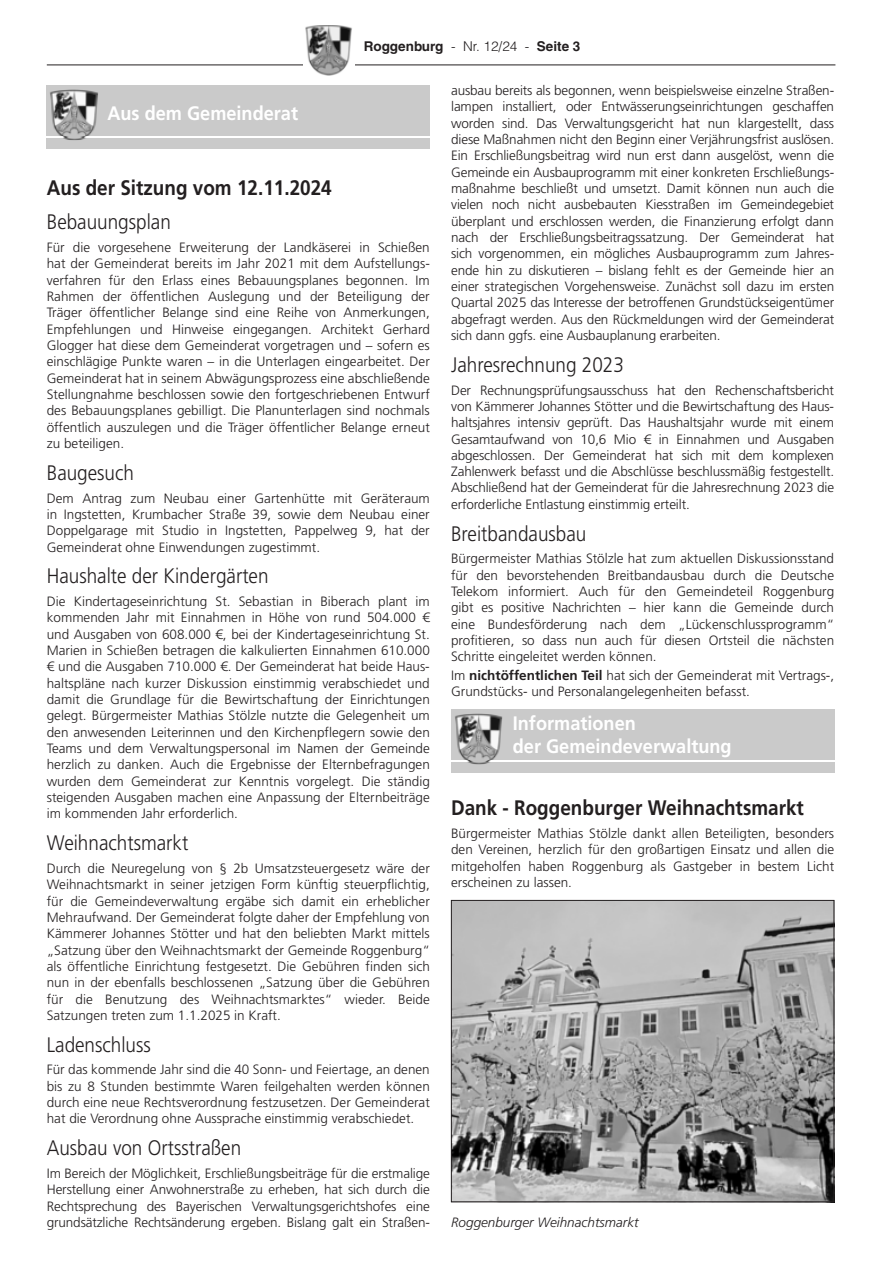
<style>
.page{position:relative;width:881px;height:1263px;background:#fff}
.page>*{position:absolute;margin:0;border:0;box-sizing:border-box;transform-origin:0 0}
.t1{font:300 21px "Frutiger LT";color:#231f20;scale:.9 1}
.t2{font:700 21px "Frutiger LT";color:#231f20;scale:.9 1}
.t3{font:19.5px/23.4px "Frutiger LT Bold 2";color:#fff;scale:.93 1}
.t4{font:700 19.5px "Frutiger LT";color:#fff;scale:.93 1}
.t5{font:300 13.5px/16.4px "Frutiger LT";color:#231f20;text-align:justify}
.t6{font:italic 300 13.5px "Frutiger LT";color:#231f20}
.t7{font:700 13.5px "Helvetica LT";color:#231f20}
.s1{font-weight:300}
.s2{font-weight:700}
</style>
<div class="page">
<hr style="left:47px;top:65px;width:788px;height:1px;background:#231f20">
<div style="left:303px;top:55px;width:51px;height:20px;background:#fff"></div>
<img style="left:305px;top:26px;width:47px;height:49px">
<div style="left:47px;top:85px;width:382px;height:64px;background:#cacaca"></div>
<hr style="left:47px;top:136px;width:382px;height:2px;background:#fff">
<img style="left:50px;top:89px;width:48px;height:51px">
<img style="left:50px;top:136px;width:48px;height:2px">
<div style="left:451px;top:709px;width:382px;height:64px;background:#cacaca"></div>
<hr style="left:451px;top:760px;width:382px;height:2px;background:#fff">
<img style="left:455px;top:713px;width:47px;height:51px">
<img style="left:455px;top:760px;width:47px;height:2px">
<img style="left:453px;top:902px;width:378px;height:298px">
<div style="left:451px;top:900px;width:382px;height:302px;border:1px solid #231f20"></div>
<p class="t7" style="left:363px;top:38px;width:218px">Roggenburg <span class="s1">- Nr. 12/24 -</span> Seite 3</p>
<h2 class="t4" style="left:107px;top:102px;width:206px">Aus dem Gemeinderat</h2>
<h1 class="t2" style="left:47px;top:176px;width:318px">Aus der Sitzung vom 12.11.2024</h1>
<h1 class="t1" style="left:47px;top:210px;width:139px">Bebauungsplan</h1>
<p class="t5" style="left:47px;top:239px;width:384px">Für die vorgesehene Erweiterung der Landkäserei in Schießen hat der Gemeinderat bereits im Jahr 2021 mit dem Aufstellungs&shy;verfahren für den Erlass eines Bebauungsplanes begonnen. Im Rahmen der öffentlichen Auslegung und der Beteiligung der Träger öffentlicher Belange sind eine Reihe von Anmerkungen, Empfehlungen und Hinweise eingegangen. Architekt Gerhard Glogger hat diese dem Gemeinderat vorgetragen und – sofern es einschlägige Punkte waren – in die Unterlagen eingearbeitet. Der Gemeinderat hat in seinem Abwägungsprozess eine abschließende Stellungnahme beschlossen sowie den fortgeschriebenen Entwurf des Bebauungsplanes gebilligt. Die Planunterlagen sind nochmals öffentlich auszulegen und die Träger öffentlicher Belange erneut zu beteiligen.</p>
<h1 class="t1" style="left:47px;top:461px;width:98px">Baugesuch</h1>
<p class="t5" style="left:47px;top:490px;width:384px">Dem Antrag zum Neubau einer Gartenhütte mit Geräteraum in Ingstetten, Krumbacher Straße 39, sowie dem Neubau einer Doppelgarage mit Studio in Ingstetten, Pappelweg 9, hat der Gemeinderat ohne Einwendungen zugestimmt.</p>
<h1 class="t1" style="left:47px;top:564px;width:248px">Haushalte der Kindergärten</h1>
<p class="t5" style="left:47px;top:593px;width:384px">Die Kindertageseinrichtung St. Sebastian in Biberach plant im kommenden Jahr mit Einnahmen in Höhe von rund 504.000 € und Ausgaben von 608.000 €, bei der Kindertageseinrichtung St.<br>Marien in Schießen betragen die kalkulierten Einnahmen 610.000 € und die Ausgaben 710.000 €. Der Gemeinderat hat beide Haus&shy;haltspläne nach kurzer Diskussion einstimmig verabschiedet und damit die Grundlage für die Bewirtschaftung der Einrichtungen gelegt. Bürgermeister Mathias Stölzle nutzte die Gelegenheit um den anwesenden Leiterinnen und den Kirchenpflegern sowie den Teams und dem Verwaltungspersonal im Namen der Gemeinde herzlich zu danken. Auch die Ergebnisse der Elternbefragungen wurden dem Gemeinderat zur Kenntnis vorgelegt. Die ständig steigenden Ausgaben machen eine Anpassung der Elternbeiträge im kommenden Jahr erforderlich.</p>
<h1 class="t1" style="left:47px;top:831px;width:159px">Weihnachtsmarkt</h1>
<p class="t5" style="left:47px;top:860px;width:384px">Durch die Neuregelung von § 2b Umsatzsteuergesetz wäre der Weihnachtsmarkt in seiner jetzigen Form künftig steuerpflichtig, für die Gemeindeverwaltung ergäbe sich damit ein erheblicher Mehraufwand. Der Gemeinderat folgte daher der Empfehlung von Kämmerer Johannes Stötter und hat den beliebten Markt mittels „Satzung über den Weihnachtsmarkt der Gemeinde Roggenburg“ als öffentliche Einrichtung festgesetzt. Die Gebühren finden sich nun in der ebenfalls beschlossenen „Satzung über die Gebühren für die Benutzung des Weihnachtsmarktes“ wieder. Beide Satzungen treten zum 1.1.2025 in Kraft.</p>
<h1 class="t1" style="left:47px;top:1032px;width:117px">Ladenschluss</h1>
<p class="t5" style="left:47px;top:1062px;width:384px">Für das kommende Jahr sind die 40 Sonn- und Feiertage, an denen bis zu 8 Stunden bestimmte Waren feilgehalten werden können durch eine neue Rechtsverordnung festzusetzen. Der Gemeinderat hat die Verordnung ohne Aussprache einstimmig verabschiedet.</p>
<h1 class="t1" style="left:47px;top:1136px;width:217px">Ausbau von Ortsstraßen</h1>
<p class="t5" style="left:47px;top:1165px;width:384px">Im Bereich der Möglichkeit, Erschließungsbeiträge für die erstmalige Herstellung einer Anwohnerstraße zu erheben, hat sich durch die Rechtsprechung des Bayerischen Verwaltungsgerichtshofes eine grundsätzliche Rechtsänderung ergeben. Bislang galt ein Straßen-</p>
<p class="t5" style="left:451px;top:83px;width:384px">ausbau bereits als begonnen, wenn beispielsweise einzelne Straßen&shy;lampen installiert, oder Entwässerungseinrichtungen geschaffen worden sind. Das Verwaltungsgericht hat nun klargestellt, dass diese Maßnahmen nicht den Beginn einer Verjährungsfrist auslösen.<br>Ein Erschließungsbeitrag wird nun erst dann ausgelöst, wenn die Gemeinde ein Ausbauprogramm mit einer konkreten Erschließungs&shy;maßnahme beschließt und umsetzt. Damit können nun auch die vielen noch nicht ausbebauten Kiesstraßen im Gemeindegebiet überplant und erschlossen werden, die Finanzierung erfolgt dann nach der Erschließungsbeitragssatzung. Der Gemeinderat hat sich vorgenommen, ein mögliches Ausbauprogramm zum Jahres&shy;ende hin zu diskutieren – bislang fehlt es der Gemeinde hier an einer strategischen Vorgehensweise. Zunächst soll dazu im ersten Quartal 2025 das Interesse der betroffenen Grundstückseigentümer abgefragt werden. Aus den Rückmeldungen wird der Gemeinderat sich dann ggfs. eine Ausbauplanung erarbeiten.</p>
<h1 class="t1" style="left:451px;top:353px;width:193px">Jahresrechnung 2023</h1>
<p class="t5" style="left:451px;top:382px;width:384px">Der Rechnungsprüfungsausschuss hat den Rechenschaftsbericht von Kämmerer Johannes Stötter und die Bewirtschaftung des Haus&shy;haltsjahres intensiv geprüft. Das Haushaltsjahr wurde mit einem Gesamtaufwand von 10,6 Mio € in Einnahmen und Ausgaben abgeschlossen. Der Gemeinderat hat sich mit dem komplexen Zahlenwerk befasst und die Abschlüsse beschlussmäßig festgestellt.<br>Abschließend hat der Gemeinderat für die Jahresrechnung 2023 die erforderliche Entlastung einstimmig erteilt.</p>
<h1 class="t1" style="left:451px;top:521px;width:152px">Breitbandausbau</h1>
<p class="t5" style="left:451px;top:551px;width:384px">Bürgermeister Mathias Stölzle hat zum aktuellen Diskussionsstand für den bevorstehenden Breitbandausbau durch die Deutsche Telekom informiert. Auch für den Gemeindeteil Roggenburg gibt es positive Nachrichten – hier kann die Gemeinde durch eine Bundesförderung nach dem „Lückenschlussprogramm“ profitieren, so dass nun auch für diesen Ortsteil die nächsten Schritte eingeleitet werden können.</p>
<p class="t5" style="left:451px;top:667px;width:384px">Im <span class="s2">nichtöffentlichen Teil</span> hat sich der Gemeinderat mit Vertrags-,<br>Grundstücks- und Personalangelegenheiten befasst.</p>
<h2 class="t3" style="left:512px;top:712px;width:237px">Informationen<br>der Gemeindeverwaltung</h2>
<h1 class="t2" style="left:451px;top:796px;width:393px">Dank - Roggenburger Weihnachtsmarkt</h1>
<p class="t5" style="left:451px;top:825px;width:384px">Bürgermeister Mathias Stölzle dankt allen Beteiligten, besonders den Vereinen, herzlich für den großartigen Einsatz und allen die mitgeholfen haben Roggenburg als Gastgeber in bestem Licht erscheinen zu lassen.</p>
<p class="t6" style="left:451px;top:1214px;width:189px">Roggenburger Weihnachtsmarkt</p>
</div>
